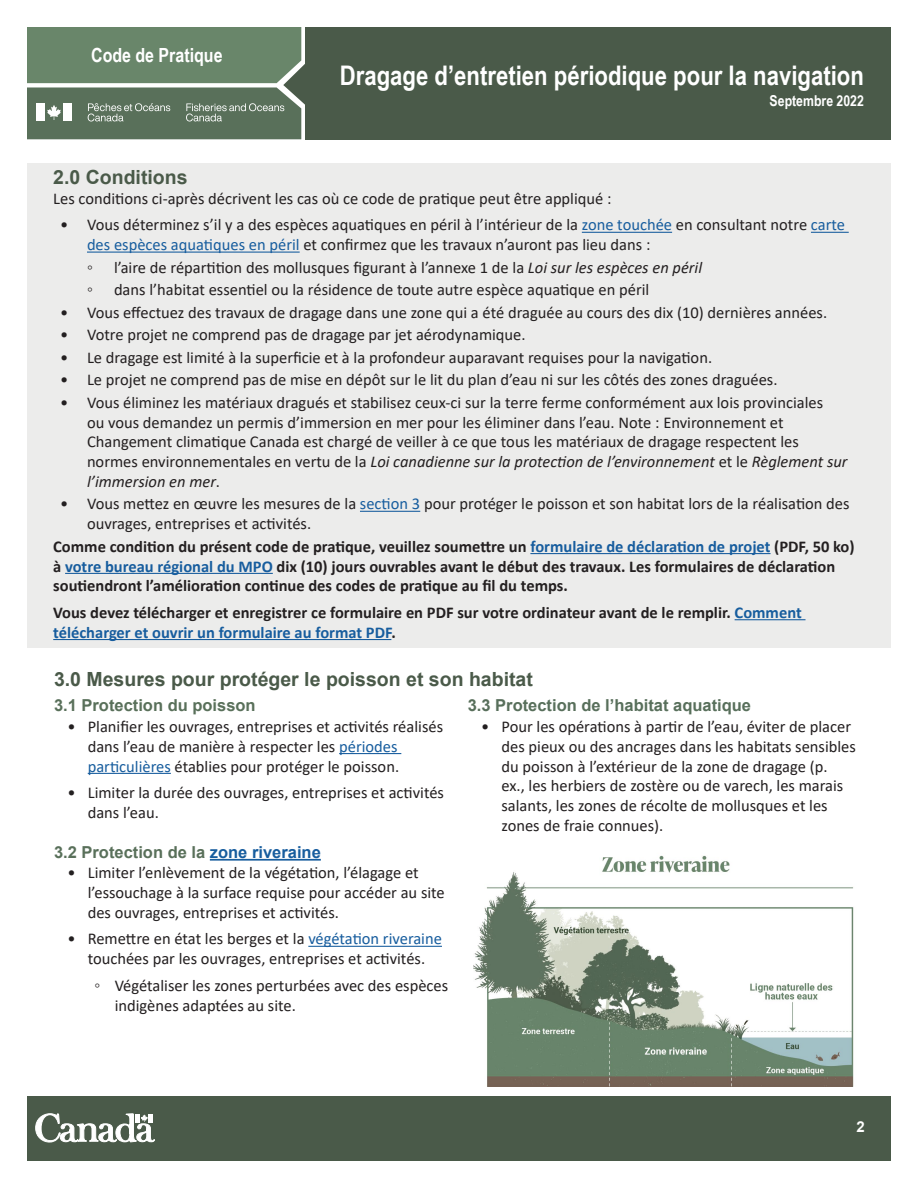
<style>
.page{position:relative;width:918px;height:1188px;background:#fff}
.page>*{position:absolute;margin:0;border:0;box-sizing:border-box;transform-origin:0 0}
.t1{font:700 27px "Arial Narrow";color:#fff}
.Heading_1{font:700 19.5px "Arial";color:#4a5a49}
.t2{font:700 19.5px "Arial Narrow";color:#fff}
.t3{font:16.5px/19.8px "Calibri";color:#231f20}
.t4{font:700 16.5px/19.8px "Calibri";color:#231f20}
.Heading_2{font:700 16.5px "Arial";color:#59705a}
.Heading_2-2{font:700 16.5px "Arial";color:#586f5b}
.t5{font:16.5px "Arial";color:#231f20}
.t6{font:700 15px "Arial Narrow";color:#fff}
.t7{font:700 15px "Arial";color:#fff}
.s1{color:#175d9e}
.s2{font-style:italic}
.s3{font-family:"Arial"}
</style>
<div class="page">
<div style="left:306px;top:27px;width:585px;height:112px;background:#4a5a49"></div>
<div style="left:27px;top:1096px;width:864px;height:65px;background:#4a5a49"></div>
<svg style="left:36px;top:1114px;width:118px;height:28px"></svg>
<svg style="left:27px;top:27px;width:279px;height:112px;background:#6e866f"></svg>
<div style="left:36px;top:103px;width:9px;height:18px;background:#fff"></div>
<div style="left:27px;top:163px;width:864px;height:485px;background:#ececeb"></div>
<hr style="left:339px;top:753px;width:62px;height:1px;background:#175d9e">
<hr style="left:88px;top:773px;width:83px;height:1px;background:#175d9e">
<hr style="left:308px;top:946px;width:134px;height:1px;background:#175d9e">
<hr style="left:210px;top:859px;width:111px;height:2px;background:#175d9e">
<img style="left:473px;top:855px;width:381px;height:231px">
<hr style="left:582px;top:232px;width:90px;height:1px;background:#175d9e">
<hr style="left:811px;top:232px;width:38px;height:1px;background:#175d9e">
<hr style="left:87px;top:252px;width:213px;height:1px;background:#175d9e">
<hr style="left:360px;top:511px;width:60px;height:1px;background:#175d9e">
<hr style="left:530px;top:553px;width:241px;height:1px;background:#175d9e">
<hr style="left:65px;top:573px;width:208px;height:1px;background:#175d9e">
<hr style="left:735px;top:619px;width:71px;height:1px;background:#175d9e">
<hr style="left:53px;top:639px;width:338px;height:1px;background:#175d9e">
<p class="t2" style="left:91px;top:40px;width:133px">Code de Pratique</p>
<h1 class="t1" style="left:340px;top:55px;width:526px">Dragage d’entretien périodique pour la navigation</h1>
<p class="t6" style="left:770px;top:89px;width:96px">Septembre 2022</p>
<h1 class="Heading_1" style="left:53px;top:163px;width:136px">2.0 Conditions</h1>
<p class="t3" style="left:53px;top:188px;width:560px">Les conditions ci-après décrivent les cas où ce code de pratique peut être appliqué :</p>
<p class="t3" style="left:87px;top:215px;width:760px;text-indent:-27px">• Vous déterminez s’il y a des espèces aquatiques en péril à l’intérieur de la <span class="s1">zone touchée</span> en consultant notre <span class="s1">carte des espèces aquatiques en péril</span> et confirmez que les travaux n’auront pas lieu dans :</p>
<p class="t5" style="left:87px;top:256px;width:7px">◦</p>
<p class="t3" style="left:114px;top:257px;width:590px">l’aire de répartition des mollusques figurant à l’annexe 1 de la <span class="s2">Loi sur les espèces en péril</span></p>
<p class="t5" style="left:87px;top:278px;width:7px">◦</p>
<p class="t3" style="left:114px;top:279px;width:537px">dans l’habitat essentiel ou la résidence de toute autre espèce aquatique en péril</p>
<p class="t3" style="left:60px;top:302px;width:769px">• Vous effectuez des travaux de dragage dans une zone qui a été draguée au cours des dix (10) dernières années.</p>
<p class="t3" style="left:60px;top:324px;width:467px">• Votre projet ne comprend pas de dragage par jet aérodynamique.</p>
<p class="t3" style="left:60px;top:347px;width:654px">• Le dragage est limité à la superficie et à la profondeur auparavant requises pour la navigation.</p>
<p class="t3" style="left:60px;top:369px;width:719px">• Le projet ne comprend pas de mise en dépôt sur le lit du plan d’eau ni sur les côtés des zones draguées.</p>
<p class="t3" style="left:87px;top:392px;width:762px;text-indent:-27px">• Vous éliminez les matériaux dragués et stabilisez ceux-ci sur la terre ferme conformément aux lois provinciales<br>ou vous demandez un permis d’immersion en mer pour les éliminer dans l’eau. Note : Environnement et Changement climatique Canada est chargé de veiller à ce que tous les matériaux de dragage respectent les normes environnementales en vertu de la <span class="s2">Loi canadienne sur la protection de l’environnement</span> et le <span class="s2">Règlement sur l’immersion en mer</span>.</p>
<p class="t3" style="left:87px;top:494px;width:764px;text-indent:-27px">• Vous mettez en œuvre les mesures de la <span class="s1">section 3</span> pour protéger le poisson et son habitat lors de la réalisation des ouvrages, entreprises et activités.</p>
<p class="t4" style="left:53px;top:536px;width:803px">Comme condition du présent code de pratique, veuillez soumettre un <span class="s1">formulaire de déclaration de projet</span> (PDF, 50 ko) à <span class="s1">votre bureau régional du MPO</span> dix (10) jours ouvrables avant le début des travaux. Les formulaires de déclaration soutiendront l’amélioration continue des codes de pratique au fil du temps.</p>
<p class="t4" style="left:53px;top:602px;width:750px">Vous devez télécharger et enregistrer ce formulaire en PDF sur votre ordinateur avant de le remplir. <span class="s1">Comment télécharger et ouvrir un formulaire au format PDF</span>.</p>
<h1 class="Heading_1" style="left:54px;top:665px;width:480px">3.0 Mesures pour protéger le poisson et son habitat</h1>
<h2 class="Heading_2" style="left:54px;top:693px;width:203px">3.1 Protection du poisson</h2>
<p class="t3" style="left:88px;top:716px;width:357px;text-indent:-20px">• Planifier les ouvrages, entreprises et activités réalisés dans l’eau de manière à respecter les <span class="s1">périodes particulières</span> établies pour protéger le poisson.</p>
<p class="t3" style="left:88px;top:782px;width:358px;text-indent:-20px">• Limiter la durée des ouvrages, entreprises et activités dans l’eau.</p>
<h2 class="Heading_2" style="left:54px;top:841px;width:268px">3.2 Protection de la <span class="s1">zone riveraine</span></h2>
<p class="t3" style="left:88px;top:862px;width:359px;text-indent:-20px">• Limiter l’enlèvement de la végétation, l’élagage et l’essouchage à la surface requise pour accéder au site des ouvrages, entreprises et activités.</p>
<p class="t3" style="left:68px;top:929px;width:376px;text-align:center">• Remettre en état les berges et la <span class="s1">végétation riveraine </span>touchées par les ouvrages, entreprises et activités.</p>
<p class="t3" style="left:115px;top:975px;width:335px;text-indent:-20px"><span class="s3">◦</span> Végétaliser les zones perturbées avec des espèces indigènes adaptées au site.</p>
<h2 class="Heading_2-2" style="left:468px;top:693px;width:285px">3.3 Protection de l’habitat aquatique</h2>
<p class="t3" style="left:502px;top:716px;width:356px;text-indent:-20px">• Pour les opérations à partir de l’eau, éviter de placer des pieux ou des ancrages dans les habitats sensibles du poisson à l’extérieur de la zone de dragage (p.<br>ex., les herbiers de zostère ou de varech, les marais salants, les zones de récolte de mollusques et les zones de fraie connues).</p>
<p class="t7" style="left:857px;top:1117px;width:10px">2</p>
</div>
